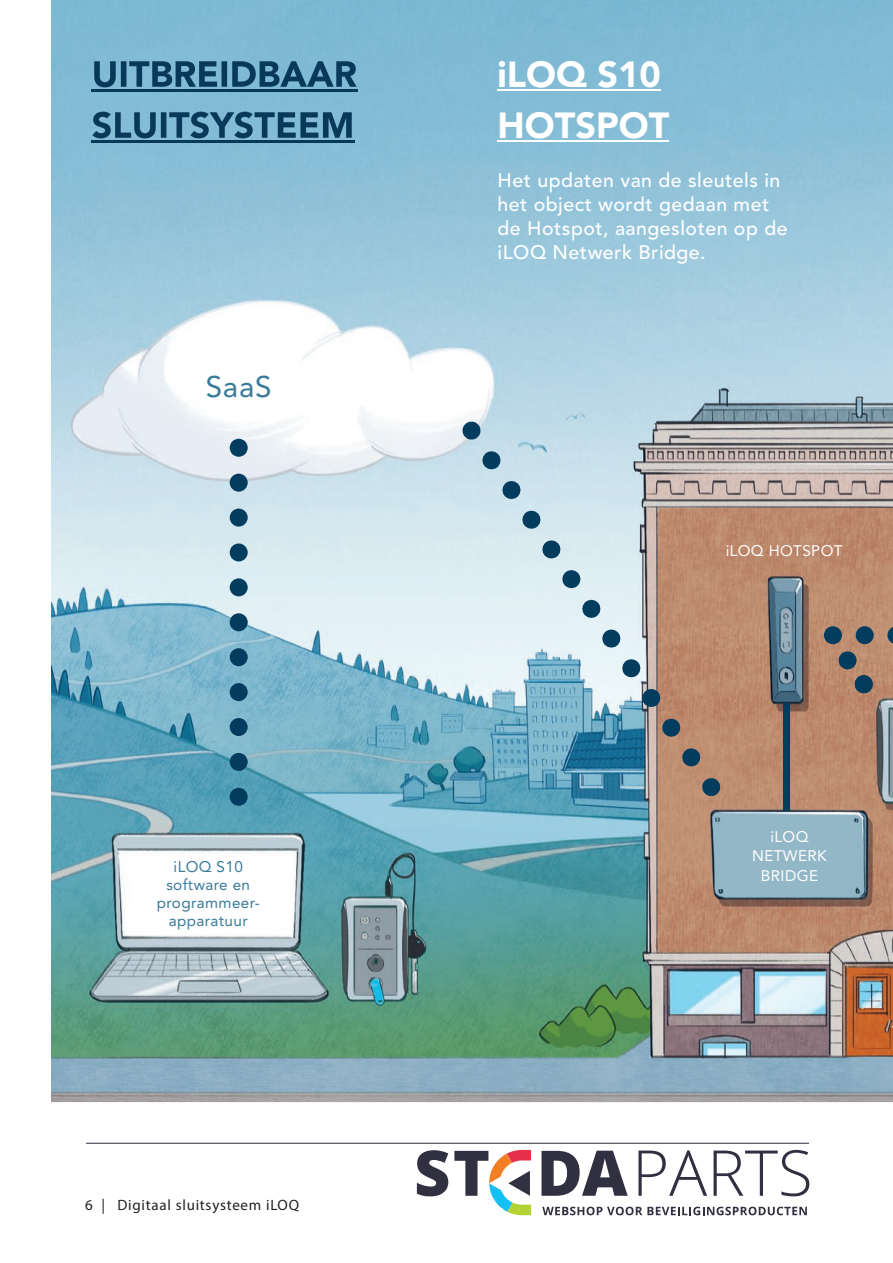
<style>
.page{position:relative;width:893px;height:1263px;background:#fff}
.page>*{position:absolute;margin:0;border:0;box-sizing:border-box;transform-origin:0 0}
.t1{font:900 36px/51px "Avenir LT Std";color:#fff}
.t2{font:29.55px "Avenir LT Std";color:#397a99}
.t3{font:500 19.5px/24px "Avenir LT Std";letter-spacing:.025em;color:#fff}
.t4{font:15.3px/18px "Avenir LT Std";letter-spacing:.025em;color:#397a99;text-align:center}
.t5{font:15.3px/19.5px "Avenir LT Std";letter-spacing:.025em;color:#fff;text-align:center}
.t6{font:15px "Myriad Pro";letter-spacing:.05em;color:#231f20}
</style>
<div class="page">
<img style="left:51px;top:0;width:842px;height:1102px">
<hr style="left:497px;top:89px;width:164px;height:2px;background:#fff">
<hr style="left:497px;top:140px;width:172px;height:2px;background:#fff">
<svg style="left:824px;top:626px;width:69px;height:18px"></svg>
<svg style="left:838px;top:651px;width:36px;height:43px"></svg>
<svg style="left:462px;top:421px;width:258px;height:375px"></svg>
<div style="left:784px;top:703px;width:6px;height:107px;background:#023c5f"></div>
<svg style="left:230px;top:439px;width:18px;height:367px"></svg>
<img style="left:92px;top:89px;width:265px;height:2px">
<img style="left:92px;top:140px;width:262px;height:2px">
<img style="left:94px;top:61px;width:263px;height:26px">
<img style="left:92px;top:112px;width:260px;height:26px">
<svg style="left:542px;top:1207px;width:265px;height:8px"></svg>
<svg style="left:417px;top:1150px;width:31px;height:46px"></svg>
<svg style="left:541px;top:1151px;width:87px;height:45px"></svg>
<svg style="left:638px;top:1150px;width:69px;height:46px"></svg>
<svg style="left:714px;top:1150px;width:95px;height:46px"></svg>
<svg style="left:454px;top:1150px;width:77px;height:65px"></svg>
<hr style="left:86px;top:1143px;width:723px;height:1px;background:#303141">
<h2 class="t2" style="left:206px;top:370px;width:67px">SaaS</h2>
<p class="t4" style="left:157px;top:857px;width:105px">iLOQ S10 software en programmeer&shy;apparatuur</p>
<p class="t6" style="left:85px;top:1196px;width:215px">6 | Digitaal sluitsysteem iLOQ</p>
<h1 class="t1" style="left:497px;top:49px;width:173px">iLOQ S10<br>HOTSPOT</h1>
<p class="t3" style="left:497px;top:168px;width:292px">Het updaten van de sleutels in het object wordt gedaan met de Hotspot, aangesloten op de iLOQ Netwerk Bridge.</p>
<p class="t5" style="left:726px;top:541px;width:118px">iLOQ HOTSPOT</p>
<p class="t5" style="left:752px;top:827px;width:76px">iLOQ<br>NETWERK<br>BRIDGE</p>
</div>
